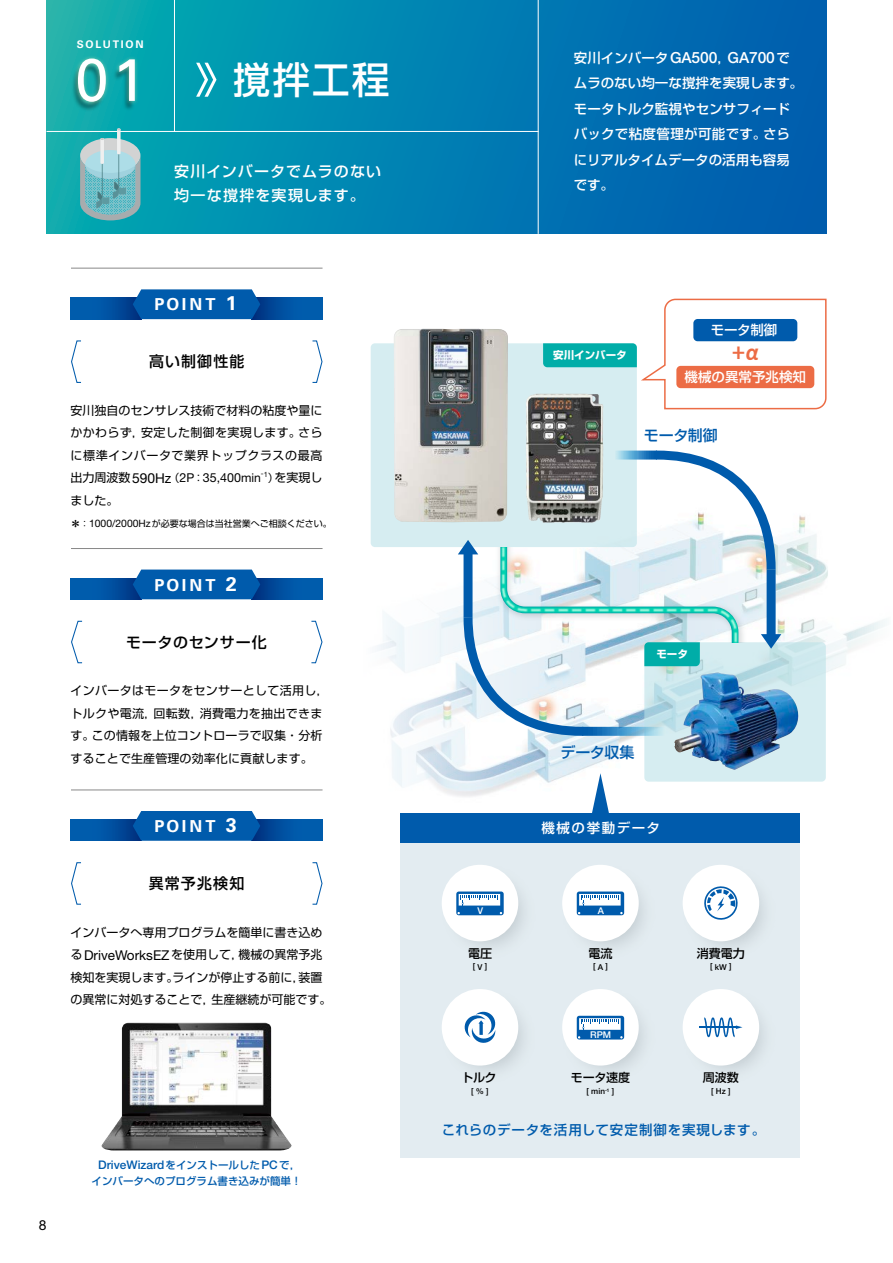
<style>
.page{position:relative;width:893px;height:1263px;background:#fff}
.page>*{position:absolute;margin:0;border:0;box-sizing:border-box;transform-origin:0 0}
.t1{font:60px "Univers LT Std";color:#fff}
.t2{font:500 37.5px "Shin Go Pr 6";color:#fff}
.t3{font:700 21px "P Aoto Gothic Std N";color:#ec6c45}
.t4{font:700 16.5px "Univers LT Std";letter-spacing:.17em;color:#fff}
.t5{font:500 15px/24px "Shin Go Pr 6";letter-spacing:.065em;color:#fff}
.t6{font:500 15px "Shin Go Pr 6";letter-spacing:.07em;color:#000}
.t7{font:500 15px "Shin Go Pr 6";letter-spacing:-.02em;color:#005bac}
.t8{font:500 15px "Shin Go Pr 6";letter-spacing:.05em;color:#000}
.t9{font:13.8px "Helvetica Neue LT Std";color:#000}
.t10{font:500 13.5px/25.5px "Shin Go Pr 6";letter-spacing:.005em;color:#fff}
.t11{font:500 13.5px "Shin Go Pr 6";letter-spacing:.05em;color:#005bac}
.t12{font:500 13.5px "Shin Go Pr 6";letter-spacing:.12em;color:#fff}
.t13{font:12.45px "Helvetica Neue LT Std";color:#000}
.t14{font:12px/22.5px "Shin Go Pr 6";letter-spacing:.01em;color:#000}
.t15{font:500 12px "Shin Go Pr 6";color:#000}
.t16{font:500 11.85px "Helvetica Neue LT Std";color:#005bac}
.t17{font:500 10.5px "Shin Go Pr 6";color:#005bac}
.t18{font:700 10.5px "Shin Go Pr 6";color:#fff}
.t19{font:700 10.5px "Univers LT Std";letter-spacing:.16em;color:#fff}
.t20{font:500 9.3px "Helvetica Neue LT Std";color:#fff}
.t21{font:9px "Shin Go Pr 6";color:#000}
.t22{font:500 8.1px "Helvetica Neue LT Std";color:#000}
.t23{font:7.2px "Helvetica Neue LT Std";color:#000}
.s1{font-size:19.8px}
.s2{font-family:"Shin Go Pr 6";font-size:12px}
.s3{font-size:13.8px}
.s4{font-size:13.5px}
.s5{font-family:"Shin Go Pr 6";font-size:10.8px}
.s6{font-size:12.15px}
.s7{font-size:10.8px}
.s8{font-family:"Helvetica Neue LT Std";font-size:10.35px}
.s9{font-family:"Helvetica Neue LT Std";font-size:10.2px}
.s10{font-family:"Helvetica Neue LT Std";font-size:13.5px}
.s11{font-family:"Shin Go Pr 6";font-size:10.5px}
.s12{font-family:"Helvetica Neue LT Std";font-size:15.3px}
.s13{font-family:"Helvetica Neue LT Std";font-size:15.6px}
</style>
<div class="page">
<svg style="left:47px;top:0;width:780px;height:234px;background:#017fb0"></svg>
<hr style="left:174px;top:0;width:1px;height:132px;background:#fff">
<hr style="left:538px;top:0;width:1px;height:234px;background:#fff">
<hr style="left:47px;top:131px;width:492px;height:1px;background:#fff">
<img style="left:370px;top:479px;width:517px;height:347px">
<div style="left:401px;top:843px;width:399px;height:314px;background:#e3ecf1"></div>
<img style="left:442px;top:865px;width:82px;height:82px">
<div style="left:442px;top:865px;width:76px;height:76px;background:#fff;border-radius:50%"></div>
<img style="left:577px;top:865px;width:67px;height:82px">
<div style="left:562px;top:865px;width:77px;height:76px;background:#fff;border-radius:50%"></div>
<img style="left:683px;top:865px;width:81px;height:82px">
<div style="left:683px;top:865px;width:76px;height:76px;background:#fff;border-radius:50%"></div>
<img style="left:577px;top:990px;width:67px;height:81px">
<div style="left:562px;top:989px;width:77px;height:76px;background:#fff;border-radius:50%"></div>
<img style="left:442px;top:989px;width:82px;height:82px">
<div style="left:442px;top:989px;width:76px;height:76px;background:#fff;border-radius:50%"></div>
<img style="left:683px;top:989px;width:81px;height:82px">
<div style="left:683px;top:989px;width:76px;height:76px;background:#fff;border-radius:50%"></div>
<div style="left:371px;top:343px;width:266px;height:204px;background:#d6edf1;border-radius:4px"></div>
<div style="left:644px;top:642px;width:182px;height:140px;background:#d6edf1;border-radius:4px"></div>
<img style="left:394px;top:329px;width:114px;height:193px">
<svg style="left:704px;top:886px;width:34px;height:34px"></svg>
<svg style="left:577px;top:891px;width:47px;height:24px"></svg>
<hr style="left:699px;top:1026px;width:38px;height:2px;background:#005bac">
<svg style="left:704px;top:1017px;width:38px;height:20px"></svg>
<svg style="left:464px;top:1011px;width:32px;height:32px"></svg>
<svg style="left:577px;top:1016px;width:47px;height:23px"></svg>
<svg style="left:456px;top:891px;width:48px;height:24px"></svg>
<svg style="left:591px;top:773px;width:18px;height:40px"></svg>
<div style="left:401px;top:813px;width:399px;height:30px;background:#005bac"></div>
<img style="left:526px;top:393px;width:77px;height:53px">
<img style="left:674px;top:673px;width:124px;height:97px">
<svg style="left:543px;top:298px;width:284px;height:112px"></svg>
<div style="left:693px;top:319px;width:104px;height:22px;background:#005bac;border-radius:4px"></div>
<div style="left:676px;top:366px;width:138px;height:22px;background:#ec6c45;border-radius:4px"></div>
<img style="left:458px;top:446px;width:323px;height:294px">
<img style="left:101px;top:1023px;width:191px;height:127px">
<svg style="left:71px;top:298px;width:62px;height:21px"></svg>
<svg style="left:260px;top:298px;width:63px;height:21px"></svg>
<svg style="left:133px;top:289px;width:127px;height:30px;background:#095fad"></svg>
<svg style="left:71px;top:578px;width:62px;height:21px"></svg>
<svg style="left:260px;top:578px;width:63px;height:21px"></svg>
<svg style="left:133px;top:569px;width:127px;height:30px;background:#0b60ae"></svg>
<svg style="left:71px;top:819px;width:62px;height:22px"></svg>
<svg style="left:260px;top:819px;width:63px;height:22px"></svg>
<svg style="left:133px;top:811px;width:127px;height:30px;background:#085eac"></svg>
<svg style="left:71px;top:340px;width:10px;height:43px"></svg>
<svg style="left:312px;top:340px;width:11px;height:43px"></svg>
<svg style="left:71px;top:620px;width:12px;height:44px"></svg>
<svg style="left:311px;top:620px;width:12px;height:44px"></svg>
<svg style="left:71px;top:862px;width:10px;height:43px"></svg>
<svg style="left:312px;top:862px;width:11px;height:43px"></svg>
<hr style="left:71px;top:268px;width:252px;height:1px;background:#888">
<hr style="left:71px;top:548px;width:252px;height:1px;background:#888">
<hr style="left:71px;top:790px;width:252px;height:1px;background:#888">
<svg style="left:196px;top:63px;width:21px;height:34px"></svg>
<div style="left:71px;top:61px;width:65px;height:51px;background:#000;opacity:.35"></div>
<div style="left:73px;top:54px;width:66px;height:52px;background:#d6e7ae;opacity:.6"></div>
<svg style="left:80px;top:128px;width:60px;height:92px;background:#7fbec5"></svg>
<p class="t19" style="left:77px;top:38px;width:68px">SOLUTION</p>
<h1 class="t1" style="left:75px;top:44px;width:72px">01</h1>
<h2 class="t2" style="left:233px;top:49px;width:158px">撹拌工程</h2>
<p class="t5" style="left:174px;top:158px;width:209px">安川インバータでムラのない均一な撹拌を実現します。</p>
<h3 class="t4" style="left:155px;top:295px;width:84px">POINT <span class="s1">1</span></h3>
<p class="t6" style="left:149px;top:349px;width:97px">高い制御性能</p>
<p class="t14" style="left:71px;top:398px;width:254px;text-align:justify">安川独自のセンサレス技術で材料の粘度や量にかかわらず，安定した制御を実現します。さらに標準インバータで業界トップクラスの最高</p>
<p class="t13" style="left:71px;top:470px;width:192px"><span class="s2">出⼒周波数</span><span class="s3">590</span><span class="s4">Hz</span><span class="s5">（</span>2<span class="s6">P</span><span class="s5">：</span>35<span class="s6">,</span>400<span class="s6">min</span></p>
<p class="t23" style="left:261px;top:470px;width:8px">-1</p>
<p class="t14" style="left:268px;top:466px;width:56px"><span class="s7">）</span>を実現し</p>
<p class="t14" style="left:71px;top:488px;width:49px">ました。</p>
<p class="t21" style="left:71px;top:516px;width:262px">＊：<span class="s8">1000</span><span class="s9">/</span><span class="s8">2000</span><span class="s9">Hz</span>が必要な場合は当社営業へご相談ください。</p>
<h3 class="t4" style="left:155px;top:575px;width:84px">POINT <span class="s1">2</span></h3>
<p class="t8" style="left:126px;top:630px;width:142px">モータのセンサー化</p>
<p class="t14" style="left:71px;top:679px;width:260px">インバータはモータをセンサーとして活用し，トルクや電流，回転数，消費電⼒を抽出できます。この情報を上位コントローラで収集・分析することで生産管理の効率化に貢献します。</p>
<h3 class="t4" style="left:155px;top:816px;width:84px">POINT <span class="s1">3</span></h3>
<p class="t6" style="left:149px;top:871px;width:97px">異常予兆検知</p>
<p class="t14" style="left:71px;top:920px;width:263px">インバータへ専用プログラムを簡単に書き込める<span class="s10">DriveWorksEZ</span>を使用して，機械の異常予兆検知を実現します。ラインが停止する前に，装置の異常に対処することで，生産継続が可能です。</p>
<p class="t9" style="left:39px;top:1217px;width:9px">8</p>
<p class="t16" style="left:98px;top:1158px;width:204px">DriveWizard<span class="s11">をインストールした</span>PC<span class="s11">で，</span></p>
<p class="t17" style="left:92px;top:1172px;width:211px">インバータへのプログラム書き込みが簡単！</p>
<p class="t10" style="left:574px;top:44px;width:231px">安川インバータ<span class="s12">GA</span><span class="s13">500</span>，<span class="s12">GA</span><span class="s13">700</span>でムラのない均一な撹拌を実現します。モータトルク監視やセンサフィードバックで粘度管理が可能です。さらにリアルタイムデータの活用も容易です。</p>
<p class="t18" style="left:553px;top:346px;width:75px">安川インバータ</p>
<p class="t10" style="left:711px;top:317px;width:68px">モータ制御</p>
<p class="t10" style="left:684px;top:363px;width:123px">機械の異常予兆検知</p>
<h3 class="t3" style="left:731px;top:340px;width:33px">+α</h3>
<p class="t7" style="left:644px;top:423px;width:76px">モータ制御</p>
<p class="t18" style="left:656px;top:645px;width:33px">モータ</p>
<p class="t7" style="left:560px;top:740px;width:75px">データ収集</p>
<p class="t12" style="left:541px;top:817px;width:120px">機械の挙動データ</p>
<p class="t20" style="left:477px;top:905px;width:7px">V</p>
<p class="t20" style="left:598px;top:905px;width:8px">A</p>
<p class="t15" style="left:468px;top:943px;width:25px">電圧</p>
<p class="t22" style="left:473px;top:961px;width:16px">[ V ]</p>
<p class="t15" style="left:588px;top:943px;width:25px">電流</p>
<p class="t22" style="left:593px;top:961px;width:16px">[ A ]</p>
<p class="t15" style="left:697px;top:943px;width:49px">消費電力</p>
<p class="t22" style="left:710px;top:962px;width:23px">[ kW ]</p>
<p class="t20" style="left:590px;top:1029px;width:23px">RPM</p>
<p class="t15" style="left:461px;top:1068px;width:37px">トルク</p>
<p class="t22" style="left:471px;top:1086px;width:19px">[ % ]</p>
<p class="t15" style="left:571px;top:1068px;width:61px">モータ速度</p>
<p class="t22" style="left:587px;top:1086px;width:29px">[ min<sup>-1</sup> ]</p>
<p class="t15" style="left:703px;top:1068px;width:37px">周波数</p>
<p class="t22" style="left:711px;top:1086px;width:21px">[ Hz ]</p>
<p class="t11" style="left:442px;top:1119px;width:325px">これらのデータを活用して安定制御を実現します。</p>
</div>
